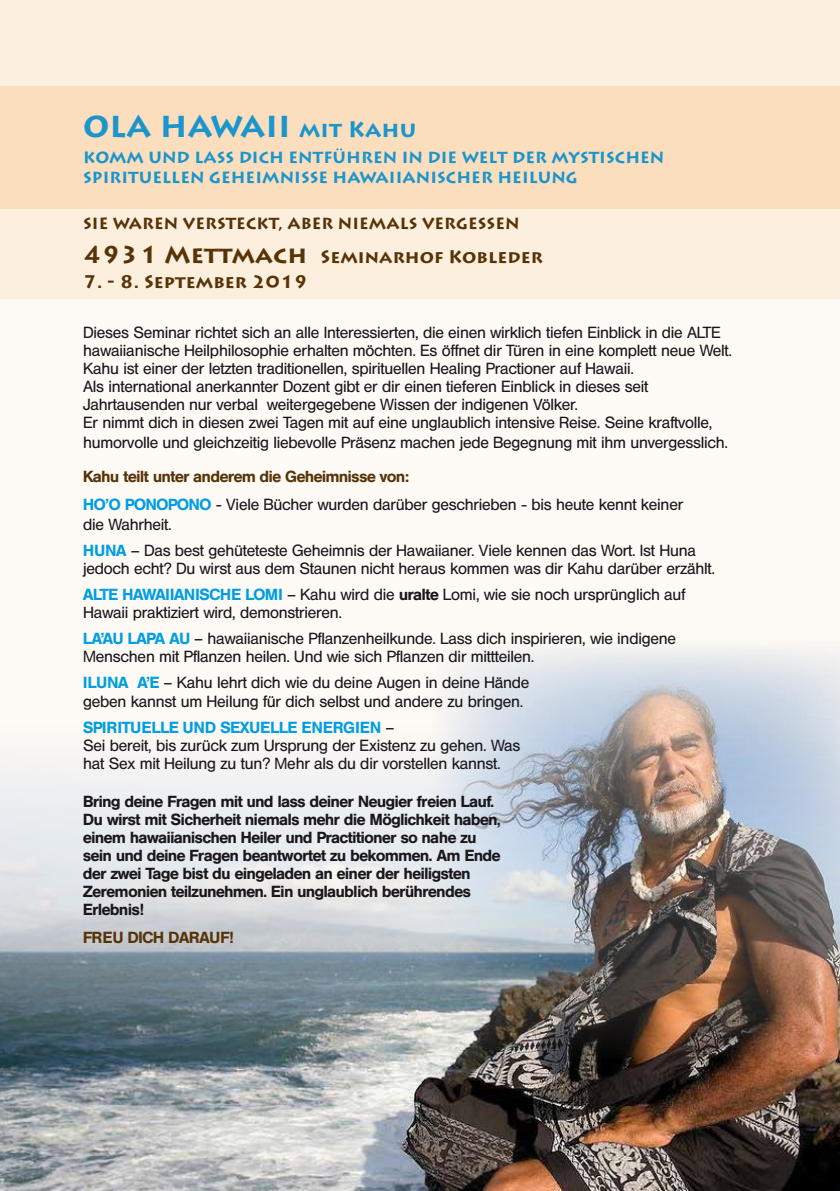
<style>
.page{position:relative;width:840px;height:1191px;background:#fff}
.page>*{position:absolute;margin:0;border:0;box-sizing:border-box;transform-origin:0 0}
.t1{font:700 30px "Lithos Pro";letter-spacing:.005em;color:#1b95cc}
.t2{font:700 18px "Lithos Pro";letter-spacing:.005em;color:#573407}
.t3{font:16px/18px "HE10";letter-spacing:-.01em;color:#1a171c}
.t4{font:500 16px/18px "HE10";letter-spacing:-.01em;color:#1a171c}
.t5{font:700 16px/20px "Lithos Pro";letter-spacing:.005em;color:#1b95cc}
.t6{font:700 16px "Lithos Pro";letter-spacing:.005em;color:#573407}
.t7{font:500 16px "HE10";letter-spacing:-.01em;color:#573407}
.s1{font-size:22px}
.s2{font-size:24px}
.s3{font-weight:500;color:#573407}
.s4{font-weight:500;color:#009ee0}
.s5{font-weight:500}
</style>
<div class="page">
<div style="left:0;top:0;width:839px;height:1191px;background:#fdefde"></div>
<div style="left:0;top:299px;width:839px;height:663px;background:#fefaf5"></div>
<div style="left:0;top:86px;width:839px;height:123px;background:#fadebd"></div>
<img style="left:0;top:767px;width:839px;height:424px">
<img style="left:431px;top:647px;width:408px;height:438px">
<h1 class="t1" style="left:83px;top:109px;width:334px">OLA HAWAII <span class="s1">mit Kahu</span></h1>
<p class="t5" style="left:83px;top:148px;width:582px">KOMM UND LASS DICH ENTFÜHREN IN DIE WELT DER MYSTISCHEN<br>SPIRITUELLEN GEHEIMNISSE HAWAIIANISCHER HEILUNG</p>
<p class="t6" style="left:83px;top:214px;width:437px">SIE WAREN VERSTECKT, ABER NIEMALS VERGESSEN</p>
<p class="t2" style="left:83px;top:246px;width:461px"><span class="s2">4931 Mettmach</span> Seminarhof Kobleder</p>
<p class="t2" style="left:83px;top:270px;width:226px">7. - 8. September 2019</p>
<p class="t3" style="left:83px;top:324px;width:649px">Dieses Seminar richtet sich an alle Interessierten, die einen wirklich tiefen Einblick in die ALTE hawaiianische Heilphilosophie erhalten möchten. Es öffnet dir Türen in eine komplett neue Welt.<br>Kahu ist einer der letzten traditionellen, spirituellen Healing Practioner auf Hawaii.<br>Als international anerkannter Dozent gibt er dir einen tieferen Einblick in dieses seit Jahrtausenden nur verbal weitergegebene Wissen der indigenen Völker.<br>Er nimmt dich in diesen zwei Tagen mit auf eine unglaublich intensive Reise. Seine kraftvolle,</p>
<p class="t3" style="left:83px;top:434px;width:646px">humorvolle und gleichzeitig liebevolle Präsenz machen jede Begegnung mit ihm unvergesslich.</p>
<p class="t3" style="left:83px;top:463px;width:601px;line-height:28px"><span class="s3">Kahu teilt unter anderem die Geheimnisse von:<br></span><span class="s4">HO’O PONOPONO</span> - Viele Bücher wurden darüber geschrieben - bis heute kennt keiner</p>
<p class="t3" style="left:83px;top:512px;width:614px;line-height:26px">die Wahrheit.<br><span class="s4">HUNA</span> – Das best gehüteteste Geheimnis der Hawaiianer. Viele kennen das Wort. Ist Huna</p>
<p class="t3" style="left:83px;top:556px;width:633px;line-height:26px">jedoch echt? Du wirst aus dem Staunen nicht heraus kommen was dir Kahu darüber erzählt.<br><span class="s4">ALTE HAWAIIANISCHE LOMI</span> – Kahu wird die <span class="s5">uralte</span> Lomi, wie sie noch ursprünglich auf</p>
<p class="t3" style="left:83px;top:600px;width:594px;line-height:26px">Hawaii praktiziert wird, demonstrieren.<br><span class="s4">LA’AU LAPA AU</span> – hawaiianische Pflanzenheilkunde. Lass dich inspirieren, wie indigene</p>
<p class="t3" style="left:83px;top:644px;width:452px;line-height:26px">Menschen mit Pflanzen heilen. Und wie sich Pflanzen dir mittteilen.<br><span class="s4">ILUNA A’E</span> – Kahu lehrt dich wie du deine Augen in deine Hände</p>
<p class="t3" style="left:83px;top:688px;width:441px;line-height:26px">geben kannst um Heilung für dich selbst und andere zu bringen.<br><span class="s4">SPIRITUELLE UND SEXUELLE ENERGIEN</span> –</p>
<p class="t3" style="left:83px;top:736px;width:438px">Sei bereit, bis zurück zum Ursprung der Existenz zu gehen. Was hat Sex mit Heilung zu tun? Mehr als du dir vorstellen kannst.</p>
<p class="t4" style="left:83px;top:791px;width:418px">Bring deine Fragen mit und lass deiner Neugier freien Lauf.<br>Du wirst mit Sicherheit niemals mehr die Möglichkeit haben, einem hawaiianischen Heiler und Practitioner so nahe zu sein und deine Fragen beantwortet zu bekommen. Am Ende der zwei Tage bist du eingeladen an einer der heiligsten Zeremonien teilzunehmen. Ein unglaublich berührendes Erlebnis!</p>
<p class="t7" style="left:83px;top:927px;width:151px">FREU DICH DARAUF!</p>
</div>
